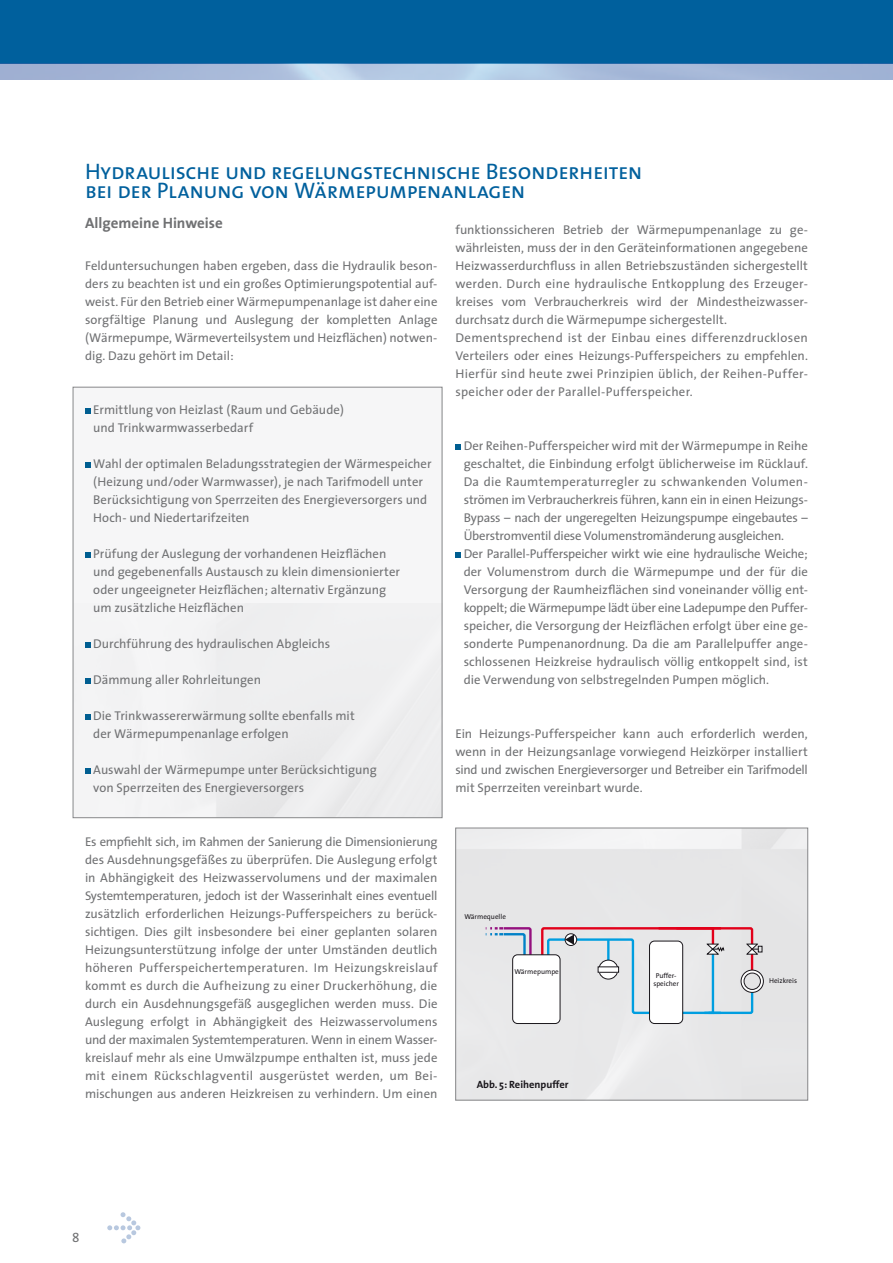
<style>
.page{position:relative;width:893px;height:1263px;background:#fff}
.page>*{position:absolute;margin:0;border:0;box-sizing:border-box;transform-origin:0 0}
.t1{font:22.5px/19.5px "The Sans Caps";letter-spacing:-.02em;color:#00609d}
.t2{font:700 15px "The Sans";color:#707173}
.t3{font:13.5px "The Sans Caps";color:#707173}
.t4{font:12.75px/18px "The Sans";color:#707173}
.t5{font:700 10.5px "The Sans";color:#1a171c}
.t6{font:7.05px/8.6px "The Sans";color:#1a171c;text-align:center}
</style>
<div class="page">
<svg style="left:107px;top:1212px;width:33px;height:31px"></svg>
<div style="left:73px;top:387px;width:369px;height:431px;background:#f6f6f7"></div>
<img style="left:85px;top:642px;width:355px;height:174px">
<div style="left:73px;top:387px;width:369px;height:431px;border:1px solid #87888a"></div>
<img style="left:457px;top:830px;width:349px;height:268px">
<div style="left:455px;top:828px;width:353px;height:272px;border:1px solid #87888a"></div>
<svg style="left:85px;top:409px;width:5px;height:5px"></svg>
<svg style="left:85px;top:463px;width:5px;height:5px"></svg>
<svg style="left:85px;top:553px;width:5px;height:5px"></svg>
<svg style="left:85px;top:643px;width:5px;height:5px"></svg>
<svg style="left:85px;top:679px;width:5px;height:5px"></svg>
<svg style="left:85px;top:715px;width:5px;height:5px"></svg>
<svg style="left:85px;top:769px;width:5px;height:5px"></svg>
<svg style="left:455px;top:445px;width:6px;height:5px"></svg>
<svg style="left:455px;top:553px;width:6px;height:5px"></svg>
<svg style="left:476px;top:926px;width:57px;height:40px;background:#d3d1de"></svg>
<div style="left:513px;top:955px;width:47px;height:68px;background:#fff;border-radius:5px"></div>
<div style="left:512px;top:954px;width:48px;height:70px;border:1px solid #1a171c;border-radius:5px"></div>
<div style="left:649px;top:941px;width:34px;height:82px;background:#fff;border-radius:5px"></div>
<div style="left:649px;top:941px;width:34px;height:83px;border:1px solid #1a171c;border-radius:5px"></div>
<svg style="left:540px;top:926px;width:224px;height:89px"></svg>
<div style="left:0;top:0;width:893px;height:64px;background:#00609d"></div>
<h1 class="t1" style="left:85px;top:160px;width:559px">Hydraulische und regelungstechnische Besonderheiten bei der Planung von Wärmepumpenanlagen</h1>
<p class="t2" style="left:85px;top:210px;width:139px">Allgemeine Hinweise</p>
<p class="t4" style="left:85px;top:256px;width:354px;text-align:justify">Felduntersuchungen haben ergeben, dass die Hydraulik beson&shy;ders zu beachten ist und ein großes Optimierungspotential auf&shy;weist. Für den Betrieb einer Wärmepumpenanlage ist daher eine sorgfältige Planung und Auslegung der kompletten Anlage (Wärmepumpe, Wärmeverteilsystem und Heizflächen) notwen&shy;dig. Dazu gehört im Detail:</p>
<p class="t4" style="left:93px;top:400px;width:252px">Ermittlung von Heizlast (Raum und Gebäude) und Trinkwarmwasserbedarf</p>
<p class="t4" style="left:93px;top:454px;width:340px">Wahl der optimalen Beladungsstrategien der Wärmespeicher (Heizung und/oder Warmwasser), je nach Tarifmodell unter Berücksichtigung von Sperrzeiten des Energieversorgers und Hoch- und Niedertarifzeiten</p>
<p class="t4" style="left:93px;top:544px;width:308px">Prüfung der Auslegung der vorhandenen Heizflächen und gegebenenfalls Austausch zu klein dimensionierter oder ungeeigneter Heizflächen; alternativ Ergänzung um zusätzliche Heizflächen</p>
<p class="t4" style="left:93px;top:634px;width:238px">Durchführung des hydraulischen Abgleichs</p>
<p class="t4" style="left:93px;top:670px;width:169px">Dämmung aller Rohrleitungen</p>
<p class="t4" style="left:93px;top:706px;width:263px">Die Trinkwassererwärmung sollte ebenfalls mit der Wärmepumpenanlage erfolgen</p>
<p class="t4" style="left:93px;top:760px;width:285px">Auswahl der Wärmepumpe unter Berücksichtigung von Sperrzeiten des Energieversorgers</p>
<p class="t4" style="left:85px;top:832px;width:354px;text-align:justify">Es empfiehlt sich, im Rahmen der Sanierung die Dimensionierung des Ausdehnungsgefäßes zu überprüfen. Die Auslegung erfolgt in Abhängigkeit des Heizwasservolumens und der maximalen Systemtemperaturen, jedoch ist der Wasserinhalt eines eventuell zusätzlich erforderlichen Heizungs-Pufferspeichers zu berück&shy;sichtigen. Dies gilt insbesondere bei einer geplanten solaren Heizungsunterstützung infolge der unter Umständen deutlich höheren Pufferspeichertemperaturen. Im Heizungskreislauf kommt es durch die Aufheizung zu einer Druckerhöhung, die durch ein Ausdehnungsgefäß ausgeglichen werden muss. Die Auslegung erfolgt in Abhängigkeit des Heizwasservolumens und der maximalen Systemtemperaturen. Wenn in einem Wasser&shy;kreislauf mehr als eine Umwälzpumpe enthalten ist, muss jede mit einem Rückschlagventil ausgerüstet werden, um Bei&shy;mischungen aus anderen Heizkreisen zu verhindern. Um einen</p>
<p class="t4" style="left:455px;top:220px;width:354px">funktionssicheren Betrieb der Wärmepumpenanlage zu ge&shy;währleisten, muss der in den Geräteinformationen angegebene Heizwasserdurchfluss in allen Betriebszuständen sichergestellt werden. Durch eine hydraulische Entkopplung des Erzeuger&shy;kreises vom Verbraucherkreis wird der Mindestheizwasser&shy;durchsatz durch die Wärmepumpe sichergestellt.<br>Dementsprechend ist der Einbau eines differenzdrucklosen Verteilers oder eines Heizungs-Pufferspeichers zu empfehlen.<br>Hierfür sind heute zwei Prinzipien üblich, der Reihen-Puffer&shy;speicher oder der Parallel-Pufferspeicher.</p>
<p class="t4" style="left:464px;top:436px;width:346px">Der Reihen-Pufferspeicher wird mit der Wärmepumpe in Reihe geschaltet, die Einbindung erfolgt üblicherweise im Rücklauf.<br>Da die Raumtemperaturregler zu schwankenden Volumen&shy;strömen im Verbraucherkreis führen, kann ein in einen Heizungs-Bypass – nach der ungeregelten Heizungspumpe eingebautes – Überstromventil diese Volumenstromänderung ausgleichen.<br>Der Parallel-Pufferspeicher wirkt wie eine hydraulische Weiche; der Volumenstrom durch die Wärmepumpe und der für die Versorgung der Raumheizflächen sind voneinander völlig ent&shy;koppelt; die Wärmepumpe lädt über eine Ladepumpe den Puffer&shy;speicher, die Versorgung der Heizflächen erfolgt über eine ge&shy;sonderte Pumpenanordnung. Da die am Parallelpuffer ange&shy;schlossenen Heizkreise hydraulisch völlig entkoppelt sind, ist die Verwendung von selbstregelnden Pumpen möglich.</p>
<p class="t4" style="left:455px;top:724px;width:354px;text-align:justify">Ein Heizungs-Pufferspeicher kann auch erforderlich werden, wenn in der Heizungsanlage vorwiegend Heizkörper installiert sind und zwischen Energieversorger und Betreiber ein Tarifmodell mit Sperrzeiten vereinbart wurde.</p>
<p class="t6" style="left:464px;top:912px;width:43px">Wärmequelle</p>
<p class="t6" style="left:515px;top:967px;width:46px">Wärmepumpe</p>
<p class="t5" style="left:477px;top:1075px;width:93px">Abb. 5: Reihenpuffer</p>
<p class="t6" style="left:653px;top:971px;width:27px">Puffer&shy;speicher</p>
<p class="t6" style="left:769px;top:976px;width:30px">Heizkreis</p>
<p class="t3" style="left:72px;top:1226px;width:9px">8</p>
</div>
